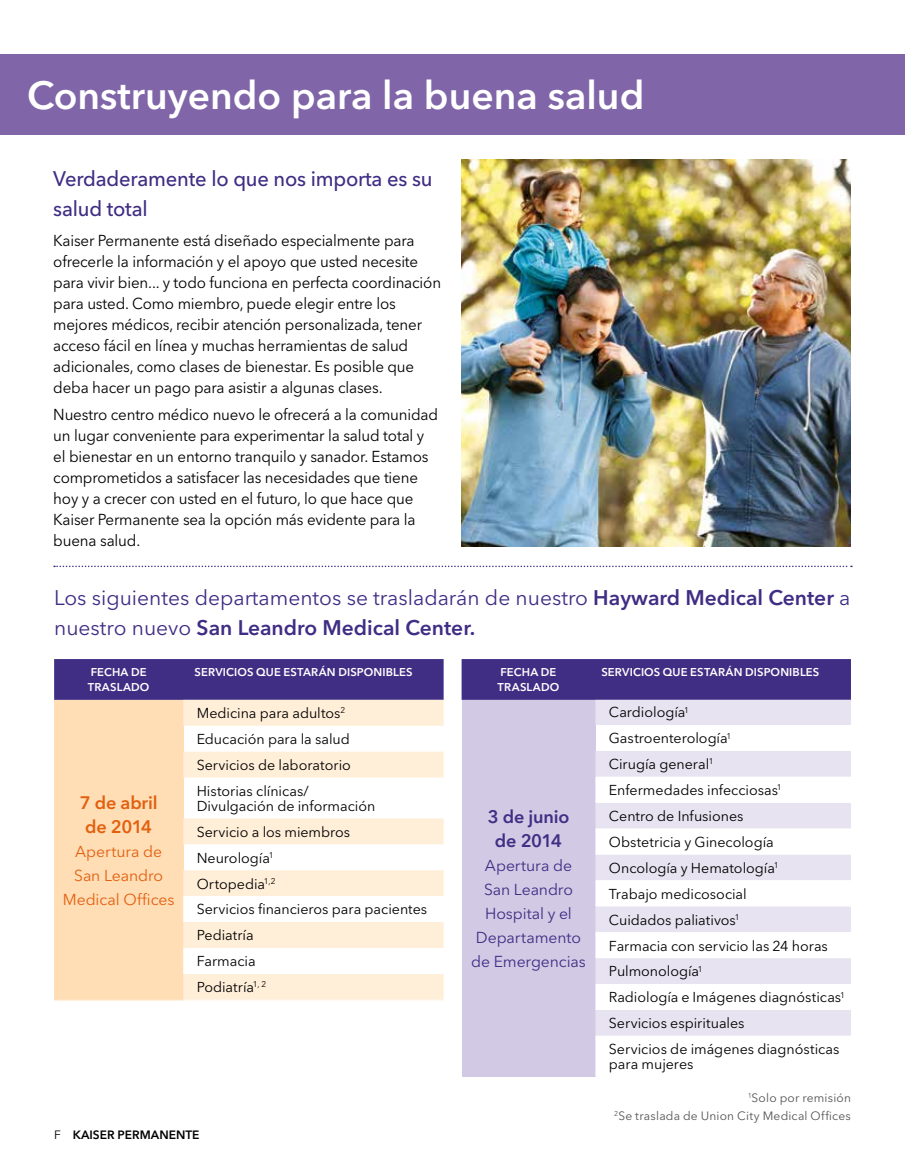
<style>
.page{position:relative;width:905px;height:1168px;background:#fff}
.page>*{position:absolute;margin:0;border:0;box-sizing:border-box;transform-origin:0 0}
.t1{font:600 39px "Avenir Next LT Pro";color:#fff}
.t2{font:21px/30px "Avenir Next LT Pro";color:#402d84}
.t3{font:500 21px/30px "Avenir Next LT Pro";letter-spacing:-.01em;color:#402d84;scale:.96 1}
.t4{font:600 18px "Avenir Next LT Pro";letter-spacing:-.01em;color:#e2600f}
.t5{font:600 18px "Avenir Next LT Pro";letter-spacing:-.01em;color:#402d84}
.body_text{font:15.75px/21px "Avenir Next LT Pro";letter-spacing:-.01em;color:#000;scale:.96 1}
.t6{font:15.75px/24px "Avenir Next LT Pro";letter-spacing:-.005em;color:#402d84;text-align:center}
.t7{font:15.75px/24px "Avenir Next LT Pro";letter-spacing:-.005em;color:#e2600f;text-align:center}
.t8{font:14.25px/15px "Avenir Next LT Pro";color:#000}
.t9{font:12px/17.9px "Avenir Next LT Pro";letter-spacing:.015em;color:#535454;text-align:right}
.t10{font:600 12px "Avenir Next LT Pro";color:#000}
.t11{font:600 11.25px/15px "Avenir Next LT Pro";letter-spacing:.01em;color:#fff}
.s1{font-weight:600}
.s2{font-weight:400}
</style>
<div class="page">
<div style="left:0;top:54px;width:904px;height:80px;background:#8066a8"></div>
<img style="left:461px;top:160px;width:389px;height:386px">
<div style="left:461px;top:659px;width:389px;height:41px;background:#402d84"></div>
<div style="left:461px;top:700px;width:134px;height:376px;background:#d2c9e4"></div>
<svg style="left:595px;top:700px;width:255px;height:77px;fill:#e8e3f1"></svg>
<svg style="left:595px;top:777px;width:255px;height:299px"></svg>
<div style="left:54px;top:659px;width:389px;height:41px;background:#402d84"></div>
<div style="left:54px;top:700px;width:129px;height:300px;background:#ffddb5"></div>
<svg style="left:183px;top:700px;width:260px;height:299px;fill:#ffeed8"></svg>
<svg style="left:183px;top:896px;width:260px;height:78px"></svg>
<hr style="left:54px;top:999px;width:129px;height:1px;background:#ffe2c1">
<hr style="left:183px;top:999px;width:260px;height:1px;background:#fff3e5">
<svg style="left:54px;top:566px;width:797px;height:1px"></svg>
<h2 class="t1" style="left:27px;top:72px;width:619px">Construyendo para la buena salud</h2>
<h3 class="t3" style="left:53px;top:164px;width:396px">Verdaderamente lo que nos importa es su salud total</h3>
<p class="body_text" style="left:53px;top:230px;width:405px">Kaiser Permanente está diseñado especialmente para ofrecerle la información y el apoyo que usted necesite para vivir bien... y todo funciona en perfecta coordinación para usted. Como miembro, puede elegir entre los mejores médicos, recibir atención personalizada, tener acceso fácil en línea y muchas herramientas de salud adicionales, como clases de bienestar. Es posible que deba hacer un pago para asistir a algunas clases.</p>
<p class="body_text" style="left:53px;top:404px;width:402px">Nuestro centro médico nuevo le ofrecerá a la comunidad un lugar conveniente para experimentar la salud total y el bienestar en un entorno tranquilo y sanador. Estamos comprometidos a satisfacer las necesidades que tiene hoy y a crecer con usted en el futuro, lo que hace que Kaiser Permanente sea la opción más evidente para la buena salud.</p>
<h3 class="t2" style="left:54px;top:583px;width:797px">Los siguientes departamentos se trasladarán de nuestro <span class="s1">Hayward Medical Center</span> a nuestro nuevo <span class="s1">San Leandro Medical Center.</span></h3>
<p class="t11" style="left:88px;top:665px;width:63px">FECHA DE<br>TRASLADO</p>
<p class="t11" style="left:195px;top:665px;width:219px">SERVICIOS QUE ESTARÁN DISPONIBLES</p>
<p class="t11" style="left:497px;top:665px;width:63px">FECHA DE<br>TRASLADO</p>
<p class="t11" style="left:601px;top:665px;width:219px">SERVICIOS QUE ESTARÁN DISPONIBLES</p>
<p class="t4" style="left:80px;top:791px;width:79px">7 de abril</p>
<p class="t4" style="left:85px;top:815px;width:69px">de 2014</p>
<p class="t7" style="left:75px;top:839px;width:88px">Apertura de</p>
<p class="t7" style="left:63px;top:863px;width:113px">San Leandro<br>Medical Offices</p>
<p class="t8" style="left:197px;top:706px;width:150px">Medicina para adultos<sup>2</sup></p>
<p class="t8" style="left:197px;top:731px;width:155px">Educación para la salud</p>
<p class="t8" style="left:197px;top:757px;width:156px">Servicios de laboratorio</p>
<p class="t8" style="left:197px;top:783px;width:180px">Historias clínicas/<br>Divulgación de información</p>
<p class="t8" style="left:197px;top:824px;width:155px">Servicio a los miembros</p>
<p class="t8" style="left:197px;top:850px;width:78px">Neurología<sup>1</sup></p>
<p class="t8" style="left:197px;top:876px;width:80px">Ortopedia<sup>1,2</sup></p>
<p class="t8" style="left:197px;top:902px;width:232px">Servicios financieros para pacientes</p>
<p class="t8" style="left:197px;top:928px;width:58px">Pediatría</p>
<p class="t8" style="left:197px;top:954px;width:60px">Farmacia</p>
<p class="t8" style="left:197px;top:980px;width:71px">Podiatría<sup>1,</sup> <sup>2</sup></p>
<p class="t10" style="left:54px;top:1127px;width:147px"><span class="s2">F</span> KAISER PERMANENTE</p>
<p class="t5" style="left:487px;top:805px;width:83px">3 de junio</p>
<p class="t5" style="left:495px;top:829px;width:69px">de 2014</p>
<p class="t6" style="left:485px;top:853px;width:88px">Apertura de</p>
<p class="t6" style="left:476px;top:877px;width:107px">San Leandro<br>Hospital y el<br>Departamento</p>
<p class="t6" style="left:471px;top:949px;width:116px">de Emergencias</p>
<p class="t8" style="left:609px;top:705px;width:82px">Cardiología<sup>1</sup></p>
<p class="t8" style="left:609px;top:731px;width:124px">Gastroenterología<sup>1</sup></p>
<p class="t8" style="left:609px;top:757px;width:106px">Cirugía general<sup>1</sup></p>
<p class="t8" style="left:609px;top:783px;width:174px">Enfermedades infecciosas<sup>1</sup></p>
<p class="t8" style="left:609px;top:808px;width:136px">Centro de Infusiones</p>
<p class="t8" style="left:609px;top:834px;width:166px">Obstetricia y Ginecología</p>
<p class="t8" style="left:609px;top:860px;width:171px">Oncología y Hematología<sup>1</sup></p>
<p class="t8" style="left:609px;top:886px;width:139px">Trabajo medicosocial</p>
<p class="t8" style="left:609px;top:912px;width:132px">Cuidados paliativos<sup>1</sup></p>
<p class="t8" style="left:609px;top:938px;width:220px">Farmacia con servicio las 24 horas</p>
<p class="t8" style="left:609px;top:964px;width:95px">Pulmonología<sup>1</sup></p>
<p class="t8" style="left:609px;top:990px;width:237px">Radiología e Imágenes diagnósticas<sup>1</sup></p>
<p class="t8" style="left:609px;top:1016px;width:137px">Servicios espirituales</p>
<p class="t8" style="left:609px;top:1041px;width:232px">Servicios de imágenes diagnósticas para mujeres</p>
<p class="t9" style="left:614px;top:1089px;width:238px"><sup>1</sup>Solo por remisión<br><sup>2</sup>Se traslada de Union City Medical Offices</p>
</div>
